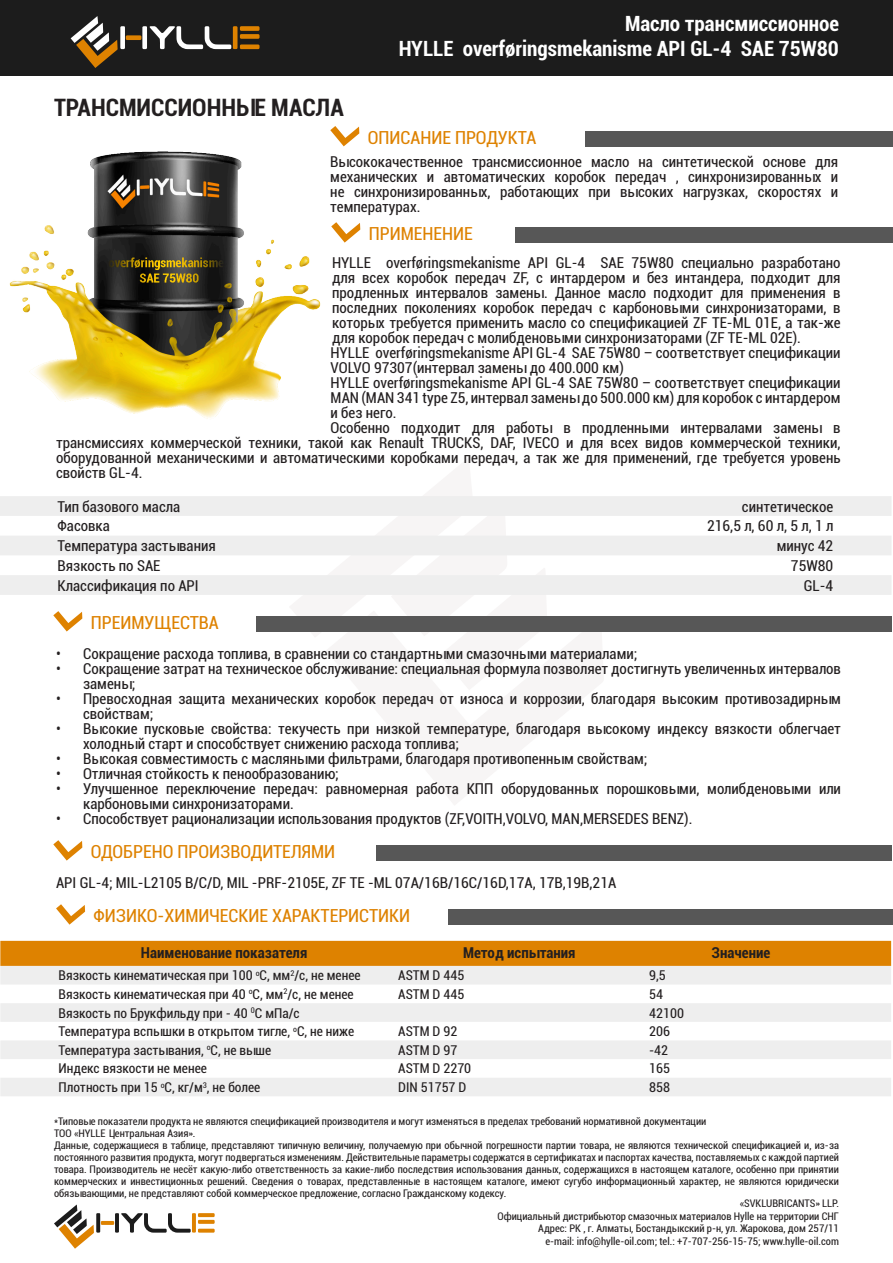
<style>
.page{position:relative;width:893px;height:1263px;background:#fff}
.page>*{position:absolute;margin:0;border:0;box-sizing:border-box;transform-origin:0 0}
.t1{font:700 condensed 24px "Roboto";color:#231f20}
.t2{font:700 condensed 21px "Roboto";color:#fff}
.t3{font:condensed 18px "Roboto";color:#de8200}
.t4{font:condensed 15px/15px "Roboto";color:#231f20}
.t5{font:700 condensed 15px "Roboto";color:#231f20}
.t6{font:condensed 13.5px "Roboto";color:#231f20}
.t7{font:condensed 10.5px/12px "Roboto";color:#231f20;text-align:right}
</style>
<div class="page">
<div style="left:0;top:0;width:893px;height:76px;background:#1c1c1c"></div>
<svg style="left:71px;top:16px;width:189px;height:52px"></svg>
<svg style="left:326px;top:631px;width:278px;height:1px"></svg>
<svg style="left:54px;top:1204px;width:161px;height:45px"></svg>
<div style="left:585px;top:131px;width:307px;height:15px;background:#575757"></div>
<svg style="left:330px;top:126px;width:29px;height:20px"></svg>
<div style="left:516px;top:227px;width:377px;height:16px;background:#575757"></div>
<svg style="left:331px;top:222px;width:29px;height:21px"></svg>
<svg style="left:0;top:496px;width:891px;height:99px;fill:#eee"></svg>
<div style="left:376px;top:845px;width:516px;height:15px;background:#575757"></div>
<svg style="left:53px;top:840px;width:29px;height:20px"></svg>
<div style="left:449px;top:909px;width:444px;height:16px;background:#575757"></div>
<svg style="left:56px;top:904px;width:29px;height:21px"></svg>
<div style="left:0;top:941px;width:891px;height:25px;background:#de8200"></div>
<svg style="left:0;top:966px;width:891px;height:130px;fill:#eee"></svg>
<img style="left:9px;top:151px;width:312px;height:268px">
<div style="left:257px;top:616px;width:635px;height:15px;background:#575757"></div>
<svg style="left:53px;top:611px;width:29px;height:20px"></svg>
<p class="t1" style="left:54px;top:91px;width:291px">ТРАНСМИССИОННЫЕ МАСЛА</p>
<p class="t2" style="left:625px;top:9px;width:215px">Масло трансмиссионное</p>
<p class="t2" style="left:399px;top:34px;width:442px">HYLLE overføringsmekanisme API GL-4 SAE 75W80</p>
<p class="t3" style="left:368px;top:125px;width:170px">ОПИСАНИЕ ПРОДУКТА</p>
<p class="t4" style="left:330px;top:154px;width:509px;text-align:justify">Высококачественное трансмиссионное масло на синтетической основе для механических и автоматических коробок передач , синхронизированных и не синхронизированных, работающих при высоких нагрузках, скоростях и температурах.</p>
<p class="t3" style="left:369px;top:222px;width:106px">ПРИМЕНЕНИЕ</p>
<p class="t4" style="left:332px;top:255px;width:510px;text-align:justify">HYLLE overføringsmekanisme API GL-4 SAE 75W80 специально разработано для всех коробок передач ZF, с интардером и без интандера, подходит для продленных интервалов замены. Данное масло подходит для применения в последних поколениях коробок передач с карбоновыми синхронизаторами, в которых требуется применить масло со спецификацией ZF TE-ML 01E, а так-же для коробок передач с молибденовыми синхронизаторами (ZF TE-ML 02E).</p>
<p class="t4" style="left:331px;top:345px;width:511px">HYLLE overføringsmekanisme API GL-4 SAE 75W80 – соответствует спецификации<br>VOLVO 97307(интервал замены до 400.000 км)</p>
<p class="t4" style="left:331px;top:375px;width:512px;text-align:justify">HYLLE overføringsmekanisme API GL-4 SAE 75W80 – соответствует спецификации MAN (MAN 341 type Z5, интервал замены до 500.000 км) для коробок с интардером и без него.</p>
<p class="t4" style="left:56px;top:420px;width:786px;text-align:justify;text-indent:274px">Особенно подходит для работы в продленными интервалами замены в трансмиссиях коммерческой техники, такой как Renault TRUCKS, DAF, IVECO и для всех видов коммерческой техники, оборудованной механическими и автоматическими коробками передач, а так же для применений, где требуется уровень свойств GL-4.</p>
<p class="t4" style="left:58px;top:498px;width:124px">Тип базового масла</p>
<p class="t4" style="left:742px;top:498px;width:93px">синтетическое</p>
<p class="t4" style="left:58px;top:518px;width:54px">Фасовка</p>
<p class="t4" style="left:707px;top:518px;width:128px">216,5 л, 60 л, 5 л, 1 л</p>
<p class="t4" style="left:58px;top:538px;width:160px">Температура застывания</p>
<p class="t4" style="left:777px;top:538px;width:58px">минус 42</p>
<p class="t4" style="left:58px;top:557px;width:104px">Вязкость по SAE</p>
<p class="t4" style="left:791px;top:557px;width:44px">75W80</p>
<p class="t4" style="left:58px;top:577px;width:143px">Классификация по API</p>
<p class="t4" style="left:804px;top:577px;width:31px">GL-4</p>
<p class="t3" style="left:91px;top:610px;width:129px">ПРЕИМУЩЕСТВА</p>
<p class="t4" style="left:56px;top:646px;width:583px">• Сокращение расхода топлива, в сравнении со стандартными смазочными материалами;</p>
<p class="t4" style="left:83px;top:661px;width:759px;text-indent:-27px">• Сокращение затрат на техническое обслуживание: специальная формула позволяет достигнуть увеличенных интервалов замены;</p>
<p class="t4" style="left:83px;top:691px;width:759px;text-indent:-27px">• Превосходная защита механических коробок передач от износа и коррозии, благодаря высоким противозадирным свойствам;</p>
<p class="t4" style="left:83px;top:721px;width:759px;text-indent:-27px">• Высокие пусковые свойства: текучесть при низкой температуре, благодаря высокому индексу вязкости облегчает холодный старт и способствует снижению расхода топлива;</p>
<p class="t4" style="left:56px;top:751px;width:593px">• Высокая совместимость с масляными фильтрами, благодаря противопенным свойствам;</p>
<p class="t4" style="left:56px;top:766px;width:284px">• Отличная стойкость к пенообразованию;</p>
<p class="t4" style="left:83px;top:781px;width:759px;text-indent:-27px">• Улучшенное переключение передач: равномерная работа КПП оборудованных порошковыми, молибденовыми или карбоновыми синхронизаторами.</p>
<p class="t4" style="left:56px;top:811px;width:638px">• Способствует рационализации использования продуктов (ZF,VOITH,VOLVO, MAN,MERSEDES BENZ).</p>
<p class="t3" style="left:91px;top:839px;width:246px">ОДОБРЕНО ПРОИЗВОДИТЕЛЯМИ</p>
<p class="t4" style="left:56px;top:875px;width:562px">API GL-4; MIL-L2105 B/С/D, MIL -PRF-2105E, ZF TE -ML 07A/16В/16С/16D,17А, 17В,19В,21А</p>
<p class="t3" style="left:94px;top:903px;width:318px">ФИЗИКО-ХИМИЧЕСКИЕ ХАРАКТЕРИСТИКИ</p>
<p class="t5" style="left:141px;top:942px;width:168px">Наименование показателя</p>
<p class="t5" style="left:463px;top:942px;width:114px">Метод испытания</p>
<p class="t5" style="left:712px;top:942px;width:60px">Значение</p>
<p class="t6" style="left:59px;top:966px;width:304px">Вязкость кинематическая при 100 <sup>о</sup>С, мм<sup>2</sup>/с, не менее</p>
<p class="t6" style="left:398px;top:966px;width:68px">ASTM D 445</p>
<p class="t6" style="left:649px;top:966px;width:18px">9,5</p>
<p class="t6" style="left:59px;top:985px;width:297px">Вязкость кинематическая при 40 <sup>о</sup>С, мм<sup>2</sup>/с, не менее</p>
<p class="t6" style="left:398px;top:985px;width:68px">ASTM D 445</p>
<p class="t6" style="left:649px;top:985px;width:15px">54</p>
<p class="t6" style="left:59px;top:1003px;width:243px">Вязкость по Брукфильду при - 40 <sup>0</sup>С мПа/с</p>
<p class="t6" style="left:649px;top:1003px;width:36px">42100</p>
<p class="t6" style="left:59px;top:1022px;width:297px">Температура вспышки в открытом тигле, <sup>о</sup>С, не ниже</p>
<p class="t6" style="left:398px;top:1022px;width:61px">ASTM D 92</p>
<p class="t6" style="left:649px;top:1022px;width:22px">206</p>
<p class="t6" style="left:59px;top:1041px;width:214px">Температура застывания, <sup>о</sup>С, не выше</p>
<p class="t6" style="left:398px;top:1041px;width:61px">ASTM D 97</p>
<p class="t6" style="left:649px;top:1041px;width:21px">-42</p>
<p class="t6" style="left:59px;top:1059px;width:150px">Индекс вязкости не менее</p>
<p class="t6" style="left:398px;top:1059px;width:75px">ASTM D 2270</p>
<p class="t6" style="left:649px;top:1059px;width:22px">165</p>
<p class="t6" style="left:59px;top:1078px;width:203px">Плотность при 15 <sup>о</sup>С, кг/м<sup>3</sup>, не более</p>
<p class="t6" style="left:398px;top:1078px;width:70px">DIN 51757 D</p>
<p class="t6" style="left:649px;top:1078px;width:22px">858</p>
<p class="t7" style="left:54px;top:1115px;width:786px;text-align:left">*Типовые показатели продукта не являются спецификацией производителя и могут изменяться в пределах требований нормативной документации<br>ТОО «HYLLE Центральная Азия».<br>Данные, содержащиеся в таблице, представляют типичную величину, получаемую при обычной погрешности партии товара, не являются технической спецификацией и, из-за постоянного развития продукта, могут подвергаться изменениям. Действительные параметры содержатся в сертификатах и паспортах качества, поставляемых с каждой партией товара. Производитель не несёт какую-либо ответственность за какие-либо последствия использования данных, содержащихся в настоящем каталоге, особенно при принятии коммерческих и инвестиционных решений. Сведения о товарах, представленные в настоящем каталоге, имеют сугубо информационный характер, не являются юридически обязывающими, не представляют собой коммерческое предложение, согласно Гражданскому кодексу.</p>
<p class="t7" style="left:497px;top:1197px;width:343px;line-height:12.6px">«SVKLUBRICANTS» LLP.<br>Официальный дистрибьютор смазочных материалов Hylle на территории СНГ Адрес: РК , г. Алматы, Бостандыкский р-н, ул. Жарокова, дом 257/11<br>e-mail: info@hylle-oil.com; tel.: +7-707-256-15-75; www.hylle-oil.com</p>
</div>
